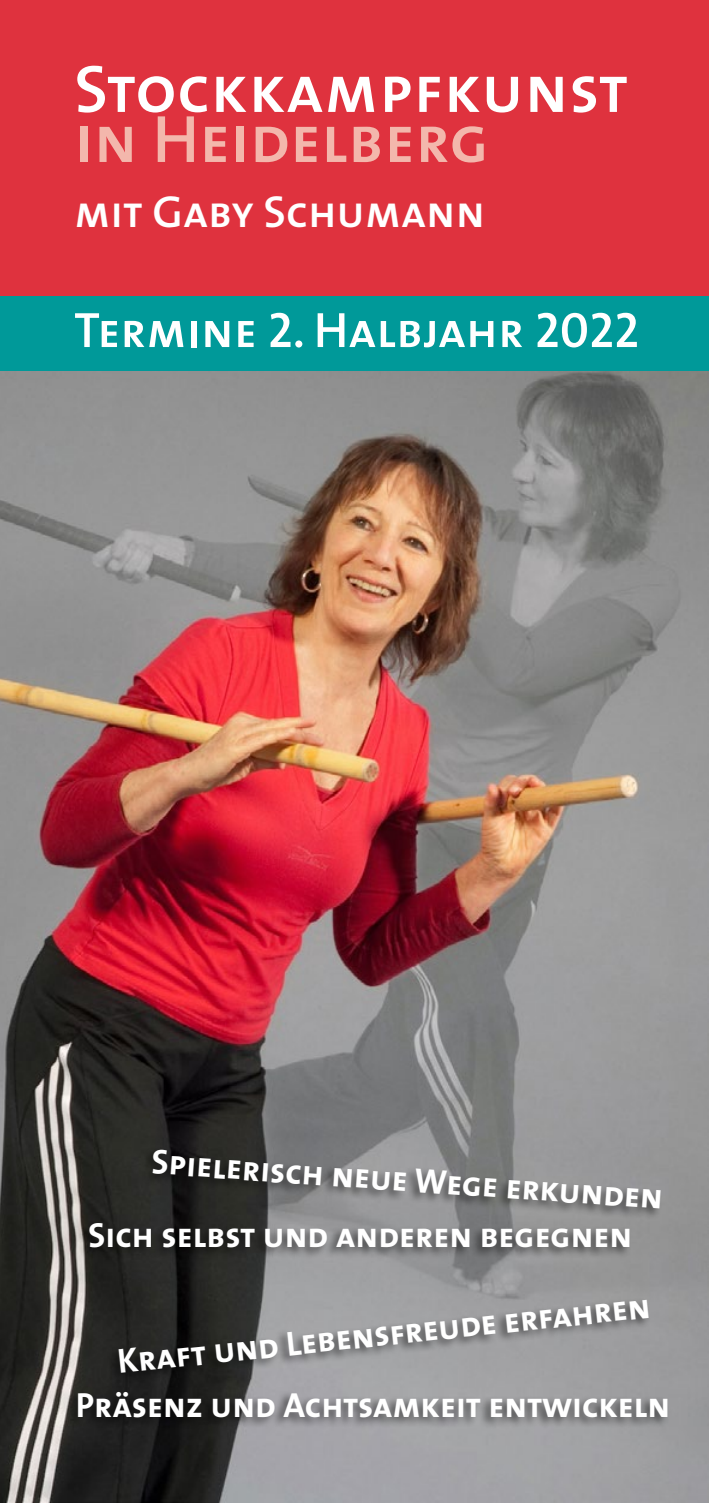
<style>
.page{position:relative;width:709px;height:1503px;background:#fff}
.page>*{position:absolute;margin:0;border:0;box-sizing:border-box;transform-origin:0 0}
.t1{font:67.5px "The Sans Semi Bold Caps";letter-spacing:.01em;color:#fff}
.t2{font:67.5px "The Sans Semi Bold Caps";color:#f3b7ac}
.t3{font:50px "The Sans Semi Bold Caps";color:#fff}
.t4{font:45px "The Sans Semi Bold Caps";color:#fff}
.t5{font:35px "The Sans Bold Caps";color:#fff}
</style>
<div class="page">
<img style="left:0;top:370px;width:709px;height:1132px">
<div style="left:0;top:0;width:709px;height:370px;background:#df323e"></div>
<div style="left:141px;top:1147px;width:522px;height:73px;background:#000;opacity:.5"></div>
<div style="left:66px;top:1389px;width:603px;height:40px;background:#000;opacity:.5"></div>
<div style="left:77px;top:1220px;width:554px;height:39px;background:#000;opacity:.5"></div>
<div style="left:106px;top:1296px;width:545px;height:89px;background:#000;opacity:.5"></div>
<div style="left:0;top:296px;width:709px;height:74px;background:#099"></div>
<h1 class="t1" style="left:74px;top:33px;width:555px">Stockkampfkunst</h1>
<h1 class="t2" style="left:74px;top:83px;width:416px">in Heidelberg</h1>
<p class="t4" style="left:74px;top:174px;width:412px">mit Gaby Schumann</p>
<h2 class="t3" style="left:74px;top:288px;width:566px">Termine 2. Halbjahr 2022</h2>
<p class="t5" style="left:154px;top:1132px;width:514px;rotate:4deg">Spielerisch neue Wege erkunden</p>
<p class="t5" style="left:88px;top:1206px;width:545px">Sich selbst und anderen begegnen</p>
<p class="t5" style="left:114px;top:1332px;width:537px;rotate:-6deg">Kraft und Lebensfreude erfahren</p>
<p class="t5" style="left:76px;top:1375px;width:596px">Präsenz und Achtsamkeit entwickeln</p>
</div>
